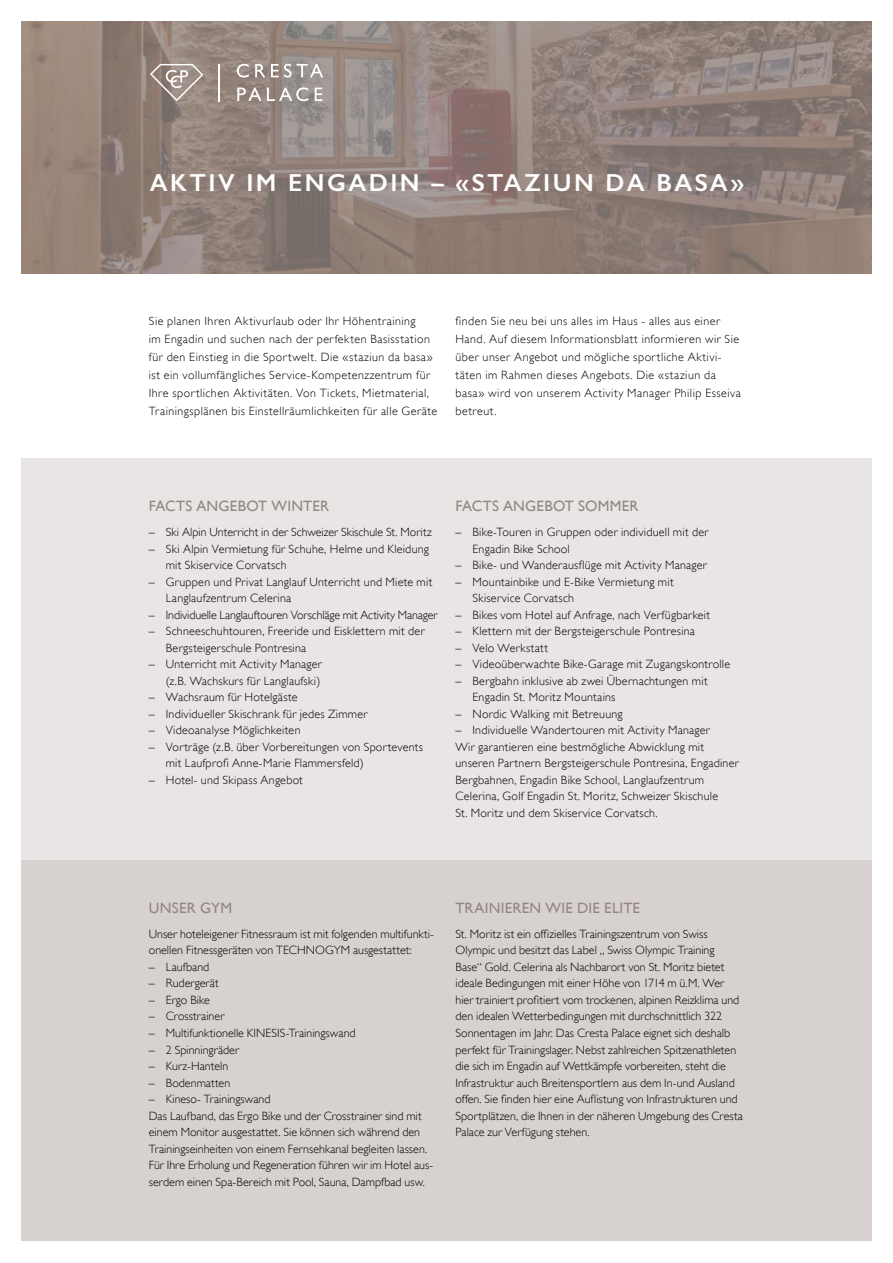
<style>
.page{position:relative;width:893px;height:1263px;background:#fff}
.page>*{position:absolute;margin:0;border:0;box-sizing:border-box;transform-origin:0 0}
.t1{font:600 24.75px "Gill Sans";letter-spacing:.1em;color:#fff}
.t2{font:15px "Gill Sans";letter-spacing:.015em;color:#928782}
.t3{font:300 12px/16.5px "Gill Sans";color:#000}
.t4{font:300 12px/16.5px "Gill Sans";letter-spacing:.02em;color:#000}
.t5{font:300 12px/18px "Gill Sans";letter-spacing:.04em;color:#000}
.t6{font:300 12px "Gill Sans";letter-spacing:-.01em;color:#000}
</style>
<div class="page">
<svg style="left:21px;top:21px;width:851px;height:253px;background:#91817a"></svg>
<div style="left:21px;top:458px;width:851px;height:402px;background:#e8e5e4"></div>
<div style="left:21px;top:860px;width:851px;height:381px;background:#d7d2d0"></div>
<svg style="left:237px;top:64px;width:12px;height:14px"></svg>
<svg style="left:255px;top:64px;width:68px;height:14px"></svg>
<svg style="left:237px;top:87px;width:71px;height:14px"></svg>
<svg style="left:315px;top:88px;width:7px;height:13px"></svg>
<hr style="left:219px;top:64px;width:1px;height:37px;background:#fff">
<svg style="left:150px;top:64px;width:53px;height:37px;background:#a69992"></svg>
<h1 class="t1" style="left:150px;top:168px;width:596px">AKTIV IM ENGADIN – «STAZIUN DA BASA»</h1>
<p class="t5" style="left:149px;top:312px;width:290px">Sie planen Ihren Aktivurlaub oder Ihr Höhentraining<br>im Engadin und suchen nach der perfekten Basisstation für den Einstieg in die Sportwelt. Die «staziun da basa» ist ein vollumfängliches Service-Kompetenzzentrum für Ihre sportlichen Aktivitäten. Von Tickets, Mietmaterial, Trainingsplänen bis Einstellräumlichkeiten für alle Geräte</p>
<p class="t5" style="left:455px;top:312px;width:287px">finden Sie neu bei uns alles im Haus - alles aus einer Hand. Auf diesem Informationsblatt informieren wir Sie über unser Angebot und mögliche sportliche Aktivi&shy;täten im Rahmen dieses Angebots. Die «staziun da basa» wird von unserem Activity Manager Philip Esseiva betreut.</p>
<p class="t2" style="left:149px;top:497px;width:182px">FACTS ANGEBOT WINTER</p>
<p class="t3" style="left:149px;top:524px;width:284px">– Ski Alpin Unterricht in der Schweizer Skischule St. Moritz</p>
<p class="t4" style="left:166px;top:540px;width:265px;text-indent:-17px">– Ski Alpin Vermietung für Schuhe, Helme und Kleidung mit Skiservice Corvatsch</p>
<p class="t4" style="left:166px;top:573px;width:268px;text-indent:-17px">– Gruppen und Privat Langlauf Unterricht und Miete mit<br>Langlaufzentrum Celerina</p>
<p class="t6" style="left:149px;top:608px;width:290px">– Individuelle Langlauftouren Vorschläge mit Activity Manager</p>
<p class="t4" style="left:166px;top:623px;width:260px;text-indent:-17px">– Schneeschuhtouren, Freeride und Eisklettern mit der<br>Bergsteigerschule Pontresina</p>
<p class="t4" style="left:149px;top:656px;width:175px;text-align:right">– Unterricht mit Activity Manager (z.B. Wachskurs für Langlaufski)</p>
<p class="t4" style="left:149px;top:689px;width:150px">– Wachsraum für Hotelgäste</p>
<p class="t4" style="left:149px;top:705px;width:220px">– Individueller Skischrank für jedes Zimmer</p>
<p class="t4" style="left:149px;top:722px;width:153px">– Videoanalyse Möglichkeiten</p>
<p class="t4" style="left:166px;top:738px;width:259px;text-indent:-17px">– Vorträge (z.B. über Vorbereitungen von Sportevents mit Laufprofi Anne-Marie Flammersfeld)</p>
<p class="t4" style="left:149px;top:771px;width:156px">– Hotel- und Skipass Angebot</p>
<p class="t2" style="left:455px;top:497px;width:185px">FACTS ANGEBOT SOMMER</p>
<p class="t4" style="left:472px;top:524px;width:238px;text-indent:-17px">– Bike-Touren in Gruppen oder individuell mit der<br>Engadin Bike School</p>
<p class="t4" style="left:455px;top:557px;width:253px">– Bike- und Wanderausflüge mit Activity Manager</p>
<p class="t4" style="left:472px;top:573px;width:203px;text-indent:-17px">– Mountainbike und E-Bike Vermietung mit<br>Skiservice Corvatsch</p>
<p class="t4" style="left:455px;top:606px;width:256px">– Bikes vom Hotel auf Anfrage, nach Verfügbarkeit</p>
<p class="t4" style="left:455px;top:623px;width:241px">– Klettern mit der Bergsteigerschule Pontresina</p>
<p class="t4" style="left:455px;top:639px;width:94px">– Velo Werkstatt</p>
<p class="t4" style="left:455px;top:656px;width:276px">– Videoüberwachte Bike-Garage mit Zugangskontrolle</p>
<p class="t4" style="left:472px;top:672px;width:237px;text-indent:-17px">– Bergbahn inklusive ab zwei Übernachtungen mit<br>Engadin St. Moritz Mountains</p>
<p class="t4" style="left:455px;top:705px;width:169px">– Nordic Walking mit Betreuung</p>
<p class="t4" style="left:455px;top:722px;width:285px">– Individuelle Wandertouren mit Activity Manager<br>Wir garantieren eine bestmögliche Abwicklung mit unseren Partnern Bergsteigerschule Pontresina, Engadiner Bergbahnen, Engadin Bike School, Langlaufzentrum Celerina, Golf Engadin St. Moritz, Schweizer Skischule<br>St. Moritz und dem Skiservice Corvatsch.</p>
<p class="t2" style="left:149px;top:899px;width:85px">UNSER GYM</p>
<p class="t3" style="left:149px;top:926px;width:287px">Unser hoteleigener Fitnessraum ist mit folgenden multifunkti&shy;onellen Fitnessgeräten von TECHNOGYM ausgestattet:</p>
<p class="t3" style="left:149px;top:959px;width:62px">– Laufband</p>
<p class="t4" style="left:149px;top:975px;width:71px">– Rudergerät</p>
<p class="t3" style="left:149px;top:992px;width:63px">– Ergo Bike</p>
<p class="t3" style="left:149px;top:1008px;width:77px">– Crosstrainer</p>
<p class="t3" style="left:149px;top:1025px;width:208px">– Multifunktionelle KINESIS-Trainingswand</p>
<p class="t3" style="left:149px;top:1041px;width:92px">– 2 Spinningräder</p>
<p class="t3" style="left:149px;top:1058px;width:81px">– Kurz-Hanteln</p>
<p class="t4" style="left:149px;top:1074px;width:83px">– Bodenmatten</p>
<p class="t3" style="left:149px;top:1091px;width:286px">– Kineso- Trainingswand<br>Das Laufband, das Ergo Bike und der Crosstrainer sind mit einem Monitor ausgestattet. Sie können sich während den Trainingseinheiten von einem Fernsehkanal begleiten lassen.<br>Für Ihre Erholung und Regeneration führen wir im Hotel aus&shy;serdem einen Spa-Bereich mit Pool, Sauna, Dampfbad usw.</p>
<p class="t2" style="left:455px;top:899px;width:186px">TRAINIEREN WIE DIE ELITE</p>
<p class="t3" style="left:455px;top:926px;width:289px">St. Moritz ist ein offizielles Trainingszentrum von Swiss Olympic und besitzt das Label „ Swiss Olympic Training Base“ Gold. Celerina als Nachbarort von St. Moritz bietet ideale Bedingungen mit einer Höhe von 1714 m ü.M. Wer hier trainiert profitiert vom trockenen, alpinen Reizklima und den idealen Wetterbedingungen mit durchschnittlich 322<br>Sonnentagen im Jahr. Das Cresta Palace eignet sich deshalb perfekt für Trainingslager. Nebst zahlreichen Spitzenathleten die sich im Engadin auf Wettkämpfe vorbereiten, steht die Infrastruktur auch Breitensportlern aus dem In-und Ausland offen. Sie finden hier eine Auflistung von Infrastrukturen und Sportplätzen, die Ihnen in der näheren Umgebung des Cresta Palace zur Verfügung stehen.</p>
</div>
